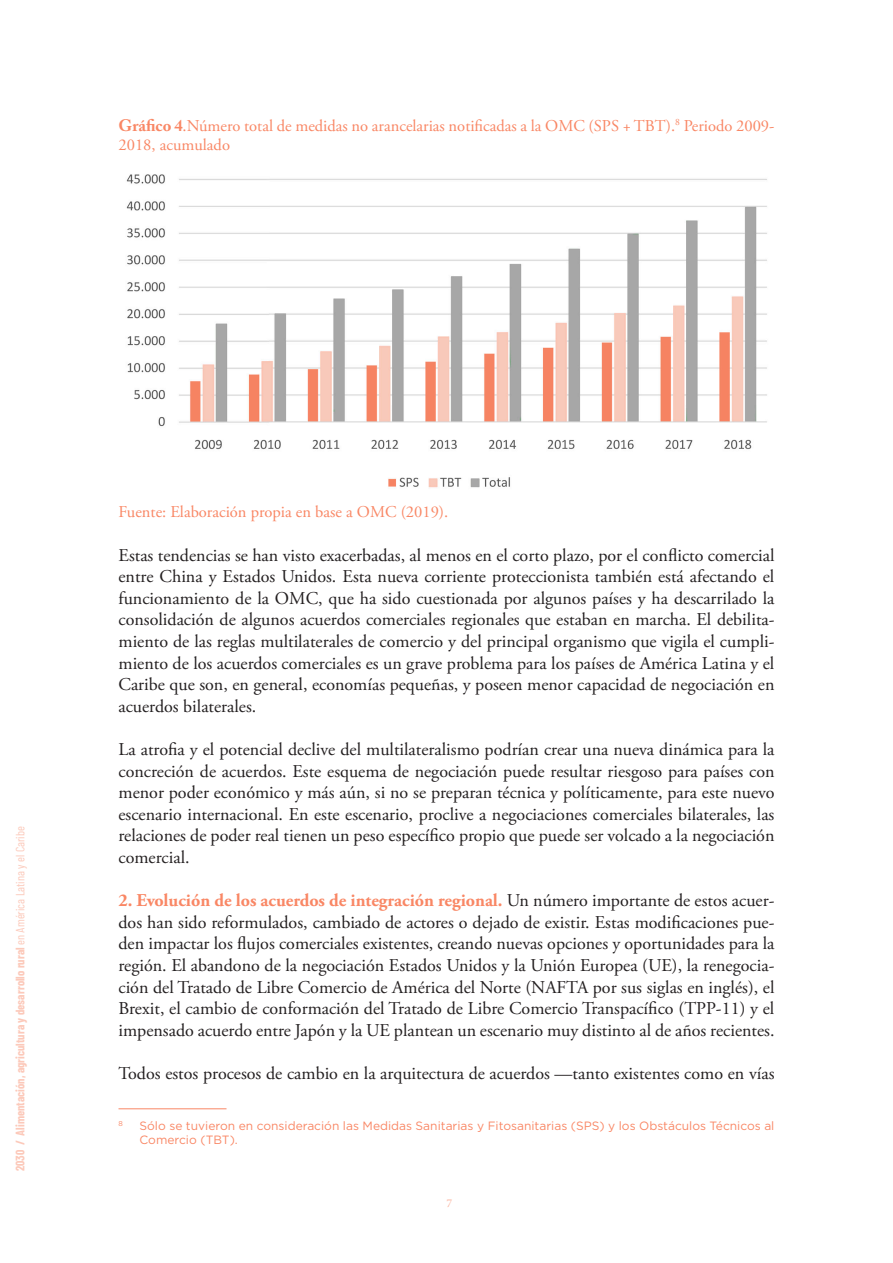
<style>
.page{position:relative;width:893px;height:1263px;background:#fff}
.page>*{position:absolute;margin:0;border:0;box-sizing:border-box;transform-origin:0 0}
.FIGURAS___FUENTES{font:18px/21.6px "Adobe Garamond Pro";color:#231f20;text-align:justify}
.List_Paragraph{font:18px/21.6px "Adobe Garamond Pro";color:#231f20;text-align:justify}
.FIGURAS___FUENTES-2{font:16.5px/19.5px "Adobe Garamond Pro";color:#f98765}
.PIE_DE_PAGINA{font:12px/14.4px "Gotham";color:#f98765}
.t1{font:700 12px "Barlow Condensed";color:#fcc9ba}
.t2{font:12px "Minion Pro";color:#fbb7a3}
.PIE_DE_PAGINA-2{font:7.05px "Gotham";color:#f98765}
.s1{font-family:"Adobe Caslon Pro";font-weight:700}
.s2{font-weight:400}
.s3{font-weight:700;color:#f98765}
</style>
<div class="page">
<hr style="left:118px;top:1108px;width:108px;height:1px;background:#f98765">
<img style="left:126px;top:174px;width:641px;height:314px">
<p class="FIGURAS___FUENTES-2" style="left:118px;top:116px;width:657px"><span class="s1">Gráfico 4</span>.Número total de medidas no arancelarias notificadas a la OMC (SPS + TBT).<sup>8</sup> Periodo 2009-<br>2018, acumulado</p>
<p class="t1" style="left:13px;top:1171px;width:347px;rotate:-90deg">2030 / Alimentación, agricultura y desarrollo rural <span class="s2">en América Latina y el Caribe</span></p>
<p class="FIGURAS___FUENTES-2" style="left:118px;top:503px;width:331px">Fuente: Elaboración propia en base a OMC (2019).</p>
<p class="FIGURAS___FUENTES" style="left:118px;top:545px;width:657px">Estas tendencias se han visto exacerbadas, al menos en el corto plazo, por el conflicto comercial entre China y Estados Unidos. Esta nueva corriente proteccionista también está afectando el funcionamiento de la OMC, que ha sido cuestionada por algunos países y ha descarrilado la consolidación de algunos acuerdos comerciales regionales que estaban en marcha. El debilita&shy;miento de las reglas multilaterales de comercio y del principal organismo que vigila el cumpli&shy;miento de los acuerdos comerciales es un grave problema para los países de América Latina y el Caribe que son, en general, economías pequeñas, y poseen menor capacidad de negociación en acuerdos bilaterales.</p>
<p class="FIGURAS___FUENTES" style="left:118px;top:739px;width:657px">La atrofia y el potencial declive del multilateralismo podrían crear una nueva dinámica para la concreción de acuerdos. Este esquema de negociación puede resultar riesgoso para países con menor poder económico y más aún, si no se preparan técnica y políticamente, para este nuevo escenario internacional. En este escenario, proclive a negociaciones comerciales bilaterales, las relaciones de poder real tienen un peso específico propio que puede ser volcado a la negociación comercial.</p>
<p class="List_Paragraph" style="left:118px;top:890px;width:658px"><span class="s3">2. Evolución de los acuerdos de integración regional.</span> Un número importante de estos acuer&shy;dos han sido reformulados, cambiado de actores o dejado de existir. Estas modificaciones pue&shy;den impactar los flujos comerciales existentes, creando nuevas opciones y oportunidades para la región. El abandono de la negociación Estados Unidos y la Unión Europea (UE), la renegocia&shy;ción del Tratado de Libre Comercio de América del Norte (NAFTA por sus siglas en inglés), el Brexit, el cambio de conformación del Tratado de Libre Comercio Transpacífico (TPP-11) y el impensado acuerdo entre Japón y la UE plantean un escenario muy distinto al de años recientes.</p>
<p class="List_Paragraph" style="left:118px;top:1063px;width:657px">Todos estos procesos de cambio en la arquitectura de acuerdos —tanto existentes como en vías</p>
<p class="PIE_DE_PAGINA-2" style="left:118px;top:1119px;width:6px">8</p>
<p class="PIE_DE_PAGINA" style="left:140px;top:1118px;width:636px">Sólo se tuvieron en consideración las Medidas Sanitarias y Fitosanitarias (SPS) y los Obstáculos Técnicos al<br>Comercio (TBT).</p>
<p class="t2" style="left:446px;top:1195px;width:7px">7</p>
</div>
